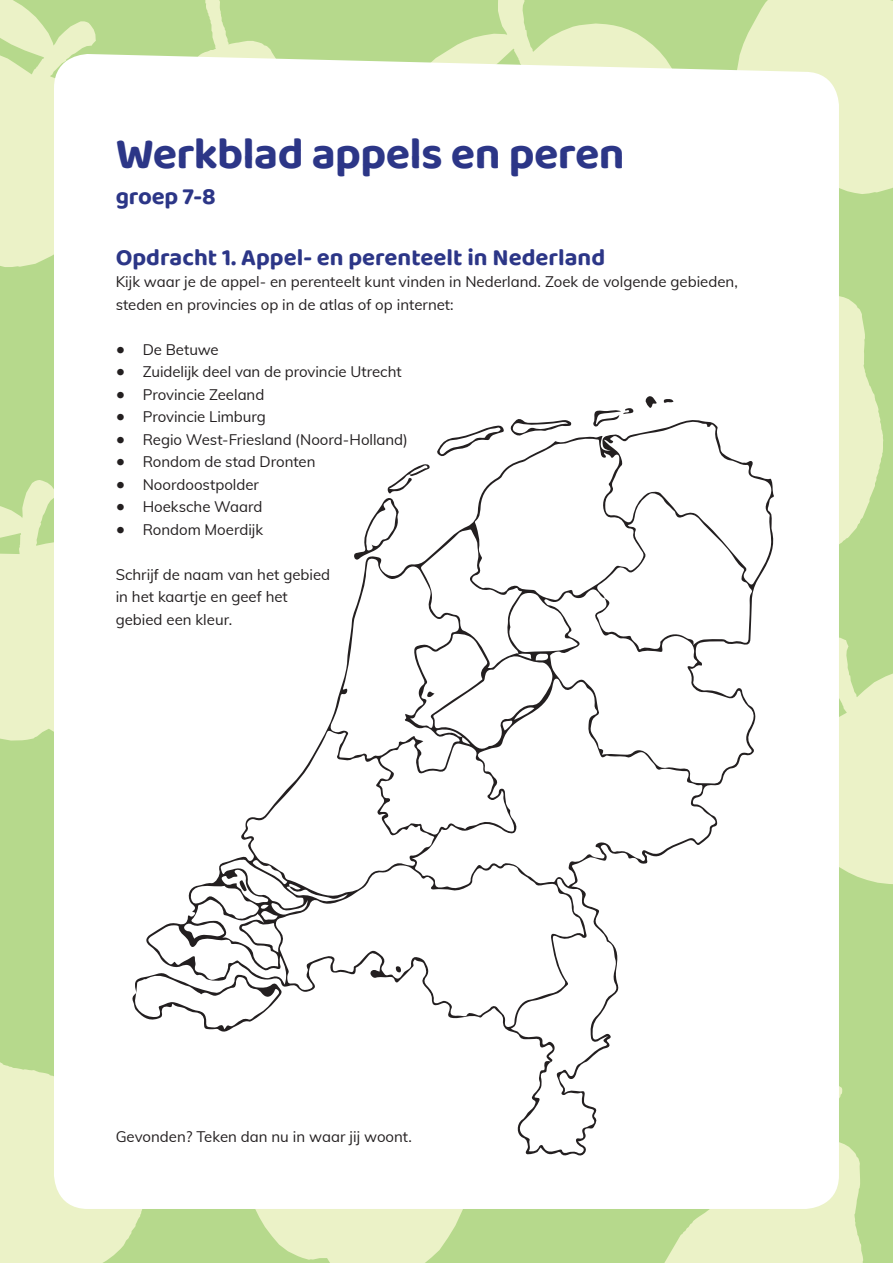
<style>
.page{position:relative;width:893px;height:1263px;background:#b6d98c}
.page>*{position:absolute;margin:0;border:0;box-sizing:border-box;transform-origin:0 0}
.t1{font:700 45px "Baloo 2";letter-spacing:-.015em;color:#2c3687}
.t2{font:700 24px "Baloo 2";color:#2c3687}
.t3{font:15px/22.5px "Muli";color:#231f20}
.s1{font-size:18px}
</style>
<div class="page">
<svg style="left:0;top:0;width:96px;height:267px"></svg>
<svg style="left:201px;top:0;width:72px;height:54px"></svg>
<svg style="left:443px;top:0;width:219px;height:54px"></svg>
<svg style="left:839px;top:296px;width:44px;height:248px;fill:#ebf2c7"></svg>
<svg style="left:0;top:480px;width:54px;height:260px;background:#e3eebe"></svg>
<div style="left:740px;top:0;width:153px;height:194px;background:#ebf2c7"></div>
<svg style="left:839px;top:637px;width:54px;height:247px"></svg>
<svg style="left:664px;top:1086px;width:199px;height:177px"></svg>
<svg style="left:283px;top:1209px;width:180px;height:54px;background:#e4efc0"></svg>
<div style="left:54px;top:54px;width:785px;height:1155px;background:#fff"></div>
<div style="left:145px;top:419px;width:631px;height:737px;background:#fff"></div>
<svg style="left:0;top:970px;width:283px;height:293px"></svg>
<svg style="left:436px;top:418px;width:135px;height:39px;background:#e2e2e2"></svg>
<svg style="left:354px;top:464px;width:76px;height:96px;background:#edecec"></svg>
<svg style="left:644px;top:395px;width:13px;height:15px"></svg>
<svg style="left:593px;top:408px;width:41px;height:19px"></svg>
<svg style="left:664px;top:399px;width:9px;height:5px"></svg>
<svg style="left:396px;top:966px;width:5px;height:6px"></svg>
<svg style="left:426px;top:689px;width:9px;height:9px"></svg>
<svg style="left:239px;top:880px;width:8px;height:11px"></svg>
<h1 class="t1" style="left:116px;top:122px;width:511px">Werkblad appels en peren</h1>
<h2 class="t2" style="left:116px;top:179px;width:101px">groep 7-8</h2>
<h2 class="t2" style="left:116px;top:240px;width:491px">Opdracht 1. Appel- en perenteelt in Nederland</h2>
<p class="t3" style="left:116px;top:270px;width:624px">Kijk waar je de appel- en perenteelt kunt vinden in Nederland. Zoek de volgende gebieden, steden en provincies op in de atlas of op internet:</p>
<p class="t3" style="left:116px;top:337px;width:105px"><span class="s1">•</span> De Betuwe</p>
<p class="t3" style="left:116px;top:360px;width:288px"><span class="s1">•</span> Zuidelijk deel van de provincie Utrecht</p>
<p class="t3" style="left:116px;top:382px;width:150px"><span class="s1">•</span> Provincie Zeeland</p>
<p class="t3" style="left:116px;top:405px;width:152px"><span class="s1">•</span> Provincie Limburg</p>
<p class="t3" style="left:116px;top:427px;width:294px"><span class="s1">•</span> Regio West-Friesland (Noord-Holland)</p>
<p class="t3" style="left:116px;top:450px;width:201px"><span class="s1">•</span> Rondom de stad Dronten</p>
<p class="t3" style="left:116px;top:472px;width:145px"><span class="s1">•</span> Noordoostpolder</p>
<p class="t3" style="left:116px;top:495px;width:148px"><span class="s1">•</span> Hoeksche Waard</p>
<p class="t3" style="left:116px;top:517px;width:149px"><span class="s1">•</span> Rondom Moerdijk</p>
<p class="t3" style="left:116px;top:562px;width:216px">Schrijf de naam van het gebied in het kaartje en geef het gebied een kleur.</p>
<p class="t3" style="left:116px;top:1125px;width:298px">Gevonden? Teken dan nu in waar jij woont.</p>
</div>
